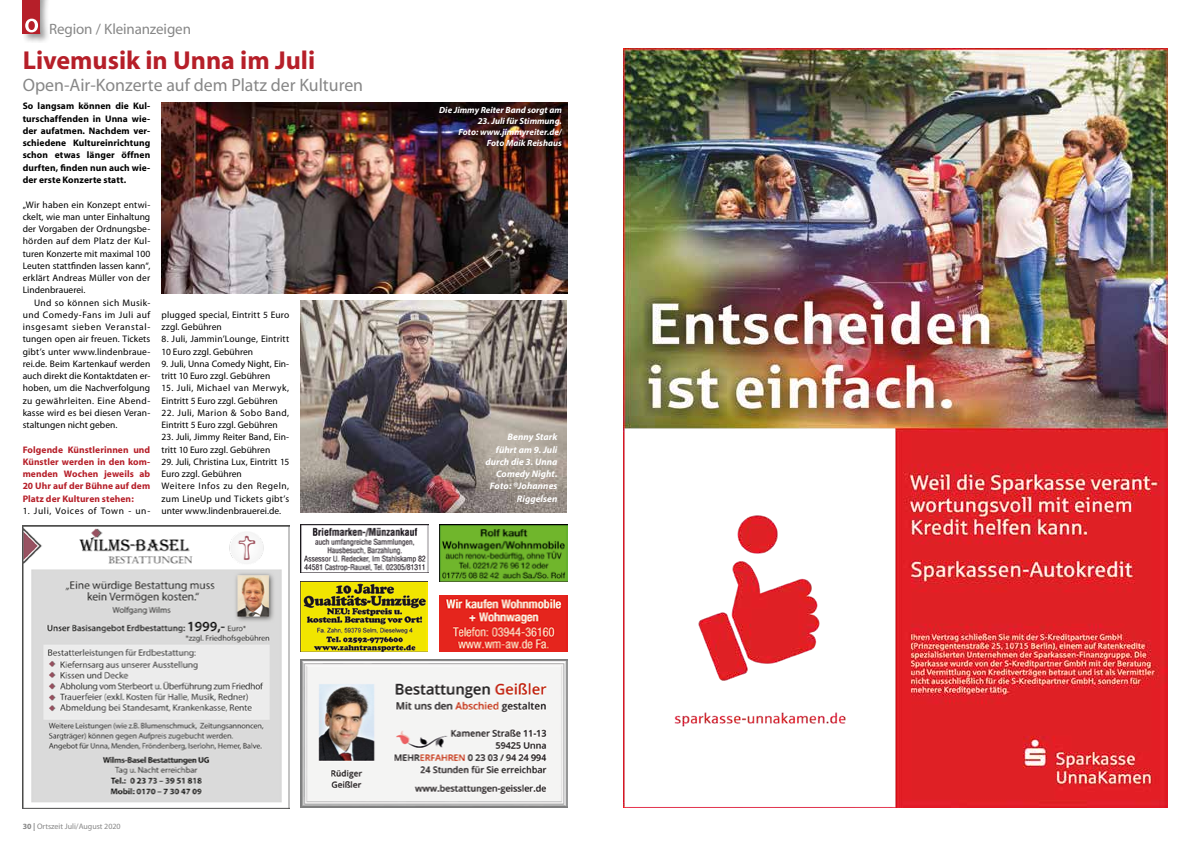
<style>
.page{position:relative;width:1191px;height:842px;background:#fff}
.page>*{position:absolute;margin:0;border:0;box-sizing:border-box;transform-origin:0 0}
.t1{font:700 26px "Myriad";color:#b61f29}
.t2{font:18px "Myriad";color:#878787}
.t3{font:15px "Myriad";letter-spacing:-.005em;color:#878787}
.t4{font:9.5px/12.3px "Myriad";letter-spacing:.005em;color:#000}
.t5{font:700 9.5px/12.3px "Myriad";letter-spacing:.01em;color:#000;text-align:justify}
.t6{font:700 9.5px/12.3px "Myriad";letter-spacing:.01em;color:#b61f29;text-align:justify}
.t7{font:italic 700 9.5px/12.3px "Myriad";letter-spacing:.01em;color:#fff;text-align:right}
.t8{font:9.5px "Myriad";letter-spacing:.065em;color:#000}
.t9{font:italic 700 9px/10.8px "Myriad Pro";color:#fff;text-align:right}
.t10{font:8px "Myriad";color:#878787}
.s1{font-weight:700}
</style>
<div class="page">
<div style="left:21px;top:0;width:29px;height:44px;background:#000;opacity:.41"></div>
<div style="left:23px;top:0;width:17px;height:34px;background:#b61f29"></div>
<svg style="left:25px;top:19px;width:13px;height:13px"></svg>
<img style="left:300px;top:301px;width:267px;height:212px">
<img style="left:162px;top:102px;width:405px;height:191px">
<img style="left:439px;top:595px;width:128px;height:57px">
<img style="left:439px;top:525px;width:128px;height:56px">
<img style="left:300px;top:581px;width:128px;height:71px">
<img style="left:300px;top:659px;width:267px;height:148px">
<img style="left:23px;top:525px;width:266px;height:284px">
<img style="left:300px;top:525px;width:128px;height:48px">
<img style="left:623px;top:48px;width:544px;height:760px">
<h3 class="t3" style="left:49px;top:21px;width:143px">Region / Kleinanzeigen</h3>
<h1 class="t1" style="left:23px;top:47px;width:294px">Livemusik in Unna im Juli</h1>
<h2 class="t2" style="left:23px;top:76px;width:342px">Open-Air-Konzerte auf dem Platz der Kulturen</h2>
<p class="t5" style="left:23px;top:100px;width:129px">So langsam können die Kul&shy;turschaffenden in Unna wie&shy;der aufatmen. Nachdem ver&shy;schiedene Kultureinrichtung schon etwas länger öffnen durften, finden nun auch wie&shy;der erste Konzerte statt.</p>
<p class="t4" style="left:23px;top:199px;width:129px;text-align:justify">„Wir haben ein Konzept entwi&shy;ckelt, wie man unter Einhaltung der Vorgaben der Ordnungsbe&shy;hörden auf dem Platz der Kul&shy;turen Konzerte mit maximal 100<br>Leuten stattfinden lassen kann“, erklärt Andreas Müller von der Lindenbrauerei.</p>
<p class="t4" style="left:23px;top:297px;width:129px;text-align:justify;text-indent:11px">Und so können sich Musik&shy;und Comedy-Fans im Juli auf insgesamt sieben Veranstal&shy;tungen open air freuen. Tickets gibt’s unter www.lindenbraue&shy;rei.de. Beim Kartenkauf werden auch direkt die Kontaktdaten er&shy;hoben, um die Nachverfolgung zu gewährleiten. Eine Abend&shy;kasse wird es bei diesen Veran&shy;staltungen nicht geben.</p>
<p class="t6" style="left:23px;top:444px;width:129px">Folgende Künstlerinnen und Künstler werden in den kom&shy;menden Wochen jeweils ab 20 Uhr auf der Bühne auf dem Platz der Kulturen stehen:</p>
<p class="t8" style="left:23px;top:506px;width:129px">1. Juli, Voices of Town - un-</p>
<p class="t4" style="left:162px;top:309px;width:129px">plugged special, Eintritt 5 Euro zzgl. Gebühren</p>
<p class="t4" style="left:162px;top:333px;width:129px">8. Juli, Jammin’Lounge, Eintritt<br>10 Euro zzgl. Gebühren</p>
<p class="t4" style="left:162px;top:358px;width:129px">9. Juli, Unna Comedy Night, Ein&shy;tritt 10 Euro zzgl. Gebühren</p>
<p class="t4" style="left:162px;top:382px;width:129px">15. Juli, Michael van Merwyk,<br>Eintritt 5 Euro zzgl. Gebühren</p>
<p class="t4" style="left:162px;top:407px;width:129px">22. Juli, Marion &amp; Sobo Band,<br>Eintritt 5 Euro zzgl. Gebühren</p>
<p class="t4" style="left:162px;top:431px;width:129px">23. Juli, Jimmy Reiter Band, Ein&shy;tritt 10 Euro zzgl. Gebühren</p>
<p class="t4" style="left:162px;top:456px;width:129px">29. Juli, Christina Lux, Eintritt 15<br>Euro zzgl. Gebühren<br>Weitere Infos zu den Regeln, zum LineUp und Tickets gibt’s unter www.lindenbrauerei.de.</p>
<p class="t9" style="left:439px;top:104px;width:124px">Die Jimmy Reiter Band sorgt am</p>
<p class="t9" style="left:458px;top:115px;width:105px">23. Juli für Stimmung.<br>Foto: www.jimmyreiter.de/<br>Foto Maik Reishaus</p>
<p class="t7" style="left:485px;top:431px;width:74px">Benny Stark führt am 9. Juli durch die 3. Unna<br>Comedy Night.<br>Foto: ®Johannes<br>Riggelsen</p>
<p class="t10" style="left:23px;top:823px;width:100px"><span class="s1">30 |</span> Ortszeit Juli/August 2020</p>
</div>
